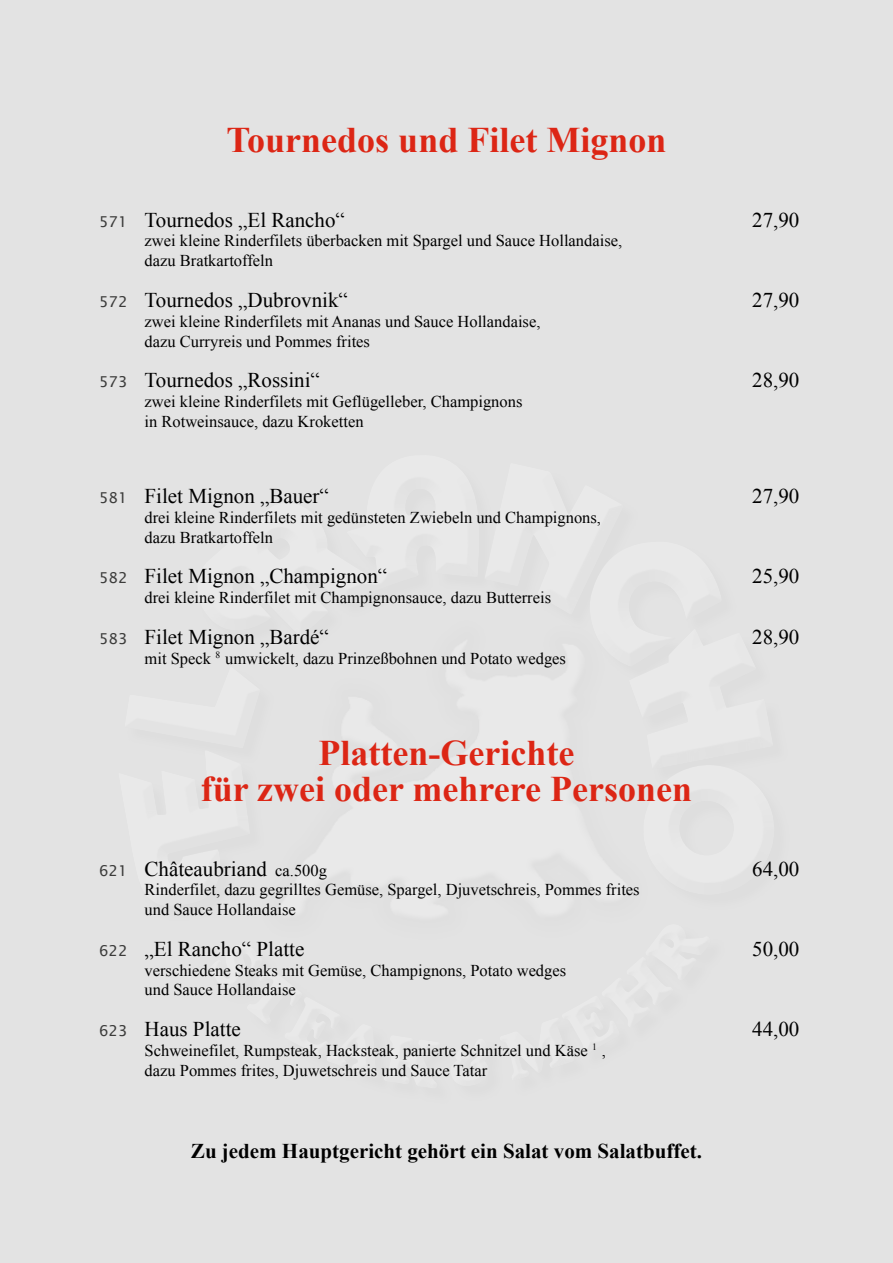
<style>
.page{position:relative;width:893px;height:1263px;background:#e3e3e3}
.page>*{position:absolute;margin:0;border:0;box-sizing:border-box;transform-origin:0 0}
.t1{font:700 36px/36px "Times New Roman";color:#dc2615;text-align:center}
.t2{font:21px "Times New Roman";color:#000}
.t3{font:700 21px "Times New Roman";color:#000}
.t4{font:16.5px/19.8px "Times New Roman";color:#000}
.s1{font-family:"Lucida Sans";font-size:15px;color:#3c3c3b}
.s2{font-size:16.5px}
</style>
<div class="page">
<h1 class="t1" style="left:227px;top:121px;width:441px">Tournedos und Filet Mignon</h1>
<p class="t2" style="left:99px;top:206px;width:247px"><span class="s1">571</span> Tournedos „El Rancho“</p>
<p class="t2" style="left:752px;top:206px;width:49px">27,90</p>
<p class="t4" style="left:145px;top:231px;width:479px">zwei kleine Rinderfilets überbacken mit Spargel und Sauce Hollandaise, dazu Bratkartoffeln</p>
<p class="t2" style="left:99px;top:286px;width:250px"><span class="s1">572</span> Tournedos „Dubrovnik“</p>
<p class="t2" style="left:752px;top:286px;width:49px">27,90</p>
<p class="t4" style="left:145px;top:311px;width:397px">zwei kleine Rinderfilets mit Ananas und Sauce Hollandaise, dazu Curryreis und Pommes frites</p>
<p class="t2" style="left:99px;top:366px;width:222px"><span class="s1">573</span> Tournedos „Rossini“</p>
<p class="t2" style="left:752px;top:366px;width:49px">28,90</p>
<p class="t4" style="left:145px;top:391px;width:379px">zwei kleine Rinderfilets mit Geflügelleber, Champignons in Rotweinsauce, dazu Kroketten</p>
<p class="t2" style="left:99px;top:482px;width:231px"><span class="s1">581</span> Filet Mignon „Bauer“</p>
<p class="t2" style="left:752px;top:482px;width:49px">27,90</p>
<p class="t4" style="left:145px;top:507px;width:458px">drei kleine Rinderfilets mit gedünsteten Zwiebeln und Champignons, dazu Bratkartoffeln</p>
<p class="t2" style="left:99px;top:562px;width:290px"><span class="s1">582</span> Filet Mignon „Champignon“</p>
<p class="t2" style="left:752px;top:562px;width:49px">25,90</p>
<p class="t4" style="left:145px;top:587px;width:408px">drei kleine Rinderfilet mit Champignonsauce, dazu Butterreis</p>
<p class="t2" style="left:99px;top:623px;width:231px"><span class="s1">583</span> Filet Mignon „Bardé“</p>
<p class="t2" style="left:752px;top:623px;width:49px">28,90</p>
<p class="t4" style="left:145px;top:648px;width:423px">mit Speck <sup>8</sup> umwickelt, dazu Prinzeßbohnen und Potato wedges</p>
<h1 class="t1" style="left:201px;top:734px;width:493px">Platten-Gerichte<br>für zwei oder mehrere Personen</h1>
<p class="t2" style="left:99px;top:854px;width:229px"><span class="s1">621</span> Châteaubriand <span class="s2">ca.500g</span></p>
<p class="t2" style="left:752px;top:854px;width:49px">64,00</p>
<p class="t4" style="left:145px;top:880px;width:497px">Rinderfilet, dazu gegrilltes Gemüse, Spargel, Djuvetschreis, Pommes frites und Sauce Hollandaise</p>
<p class="t2" style="left:99px;top:935px;width:207px"><span class="s1">622</span> „El Rancho“ Platte</p>
<p class="t2" style="left:752px;top:935px;width:49px">50,00</p>
<p class="t4" style="left:145px;top:960px;width:423px">verschiedene Steaks mit Gemüse, Champignons, Potato wedges und Sauce Hollandaise</p>
<p class="t2" style="left:99px;top:1015px;width:143px"><span class="s1">623</span> Haus Platte</p>
<p class="t2" style="left:752px;top:1015px;width:49px">44,00</p>
<p class="t4" style="left:145px;top:1040px;width:463px">Schweinefilet, Rumpsteak, Hacksteak, panierte Schnitzel und Käse <sup>1</sup> , dazu Pommes frites, Djuwetschreis und Sauce Tatar</p>
<p class="t3" style="left:191px;top:1136px;width:512px">Zu jedem Hauptgericht gehört ein Salat vom Salatbuffet.</p>
</div>
